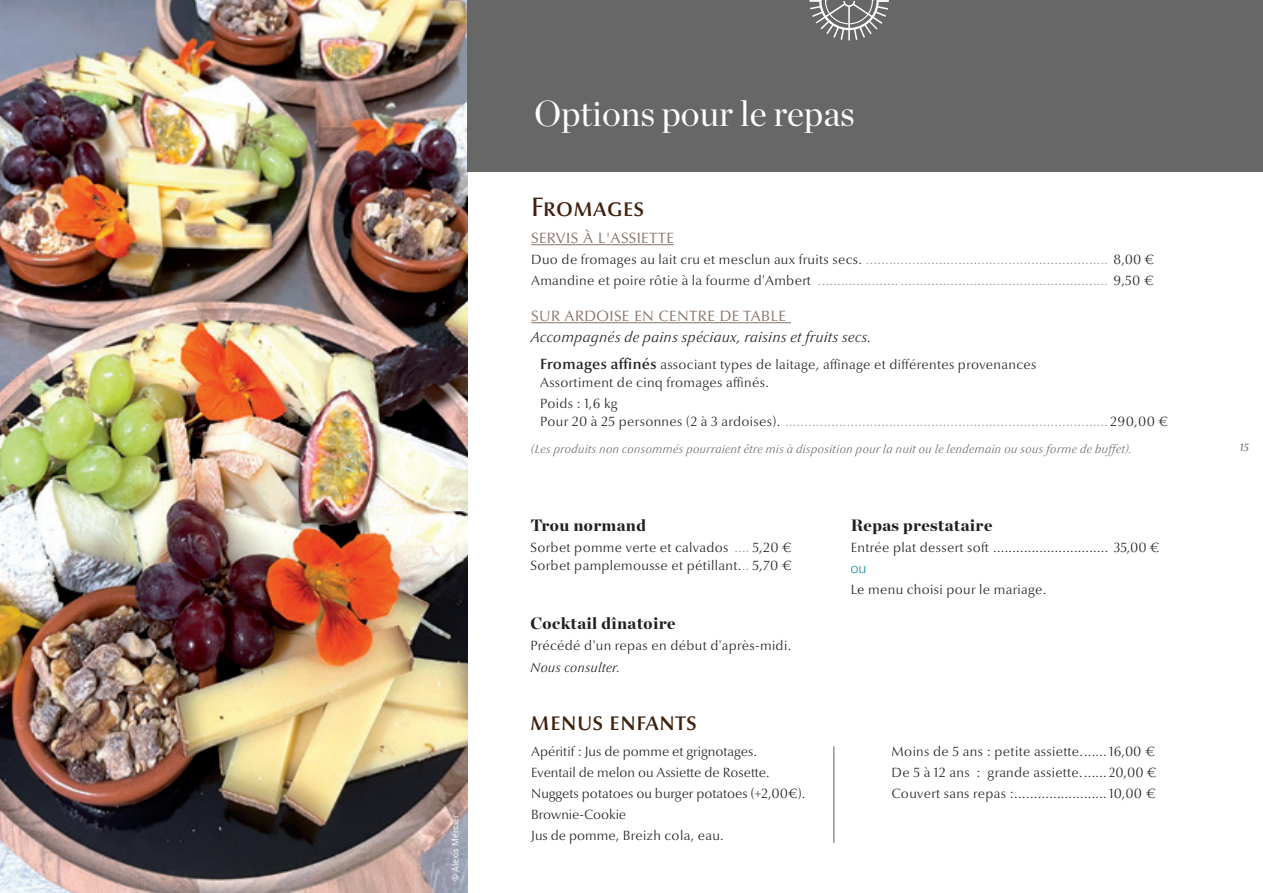
<style>
.page{position:relative;width:1263px;height:893px;background:#fff}
.page>*{position:absolute;margin:0;border:0;box-sizing:border-box;transform-origin:0 0}
.t1{font:36px "Chronicle Display";color:#fff}
.t2{font:500 27px "Optima Nova LT Pro";color:#40210f}
.t3{font:900 16.5px "Chronicle Display";letter-spacing:.025em;color:#231f20}
.t4{font:italic 300 15px "Optima Nova LT Pro";letter-spacing:.025em;color:#231f20}
.t5{font:15px "Optima";letter-spacing:.025em;color:#877367}
.t6{font:300 13.5px/18px "Optima Nova LT Pro";letter-spacing:.025em;color:#231f20}
.t7{font:300 13.5px/21px "Optima Nova LT Pro";letter-spacing:.025em;color:#939598}
.t8{font:300 13.5px/21px "Optima Nova LT Pro";color:#231f20}
.t9{font:italic 300 13.5px "Optima Nova LT Pro";letter-spacing:.025em;color:#231f20}
.t10{font:300 13.5px "Helvetica Neue";color:#128393}
.t11{font:italic 300 12px "Optima Nova LT Pro";letter-spacing:.025em;color:#6c6d70}
.t12{font:italic 10.65px "Optima Nova LT Pro";color:#686056}
.t13{font:9px "Roboto";color:#fff}
.s1{color:#231f20}
.s2{font-weight:600;font-size:15px}
.s3{color:#939598}
</style>
<div class="page">
<img style="left:0;top:0;width:468px;height:893px">
<hr style="left:531px;top:244px;width:143px;height:1px;background:#877367">
<hr style="left:531px;top:322px;width:260px;height:1px;background:#877367">
<hr style="left:833px;top:746px;width:1px;height:97px;background:#686056">
<div style="left:468px;top:0;width:795px;height:171px;background:#676767"></div>
<svg style="left:809px;top:0;width:80px;height:40px"></svg>
<p class="t13" style="left:449px;top:881px;width:68px;rotate:-90deg">© Alexis Mercier</p>
<h1 class="t1" style="left:534px;top:86px;width:322px">Options pour le repas</h1>
<h2 class="t2" style="left:531px;top:190px;width:115px">Fromages</h2>
<p class="t5" style="left:531px;top:229px;width:144px">SERVIS À L'ASSIETTE</p>
<p class="t7" style="left:531px;top:249px;width:624px"><span class="s1">Duo de fromages au lait cru et mesclun aux fruits secs.</span> ............................................................... <span class="s1">8,00 €<br>Amandine et poire rôtie à la fourme d'Ambert</span> ..................... ...................................................... <span class="s1">9,50 €</span></p>
<p class="t5" style="left:531px;top:307px;width:256px">SUR ARDOISE EN CENTRE DE TABLE</p>
<p class="t4" style="left:531px;top:328px;width:342px">Accompagnés de pains spéciaux, raisins et fruits secs.</p>
<p class="t6" style="left:540px;top:356px;width:498px"><span class="s2">Fromages affinés</span> associant types de laitage, affinage et différentes provenances<br>Assortiment de cinq fromages affinés.</p>
<p class="t7" style="left:540px;top:395px;width:630px;line-height:18px"><span class="s1">Poids : 1,6 kg<br>Pour 20 à 25 personnes (2 à 3 ardoises).</span> .................................................................................... <span class="s1">290,00 €</span></p>
<p class="t11" style="left:531px;top:442px;width:602px">(Les produits non consommés pourraient être mis à disposition pour la nuit ou le lendemain ou sous forme de buffet).</p>
<p class="t3" style="left:530px;top:512px;width:117px">Trou normand</p>
<p class="t6" style="left:530px;top:538px;width:263px">Sorbet pomme verte et calvados <span class="s3">....</span> 5,20 €<br>Sorbet pamplemousse et pétillant.<span class="s3">..</span> 5,70 €</p>
<p class="t3" style="left:530px;top:610px;width:147px">Cocktail dînatoire</p>
<p class="t6" style="left:530px;top:637px;width:262px">Précédé d'un repas en début d'après-midi.</p>
<p class="t9" style="left:530px;top:658px;width:91px">Nous consulter.</p>
<p class="t3" style="left:851px;top:512px;width:143px">Repas prestataire</p>
<p class="t6" style="left:851px;top:539px;width:310px">Entrée plat dessert soft .............................. 35,00 €</p>
<p class="t10" style="left:851px;top:557px;width:17px">ou</p>
<p class="t6" style="left:851px;top:581px;width:197px">Le menu choisi pour le mariage.</p>
<h2 class="t2" style="left:530px;top:704px;width:168px">menus enfants</h2>
<p class="t8" style="left:531px;top:741px;width:275px">Apéritif : Jus de pomme et grignotages.<br>Eventail de melon ou Assiette de Rosette.<br>Nuggets potatoes ou burger potatoes (+2,00€).<br>Brownie-Cookie<br>Jus de pomme, Breizh cola, eau.</p>
<p class="t6" style="left:891px;top:740px;width:266px;line-height:21.3px;text-align:justify">Moins de 5 ans : petite assiette....... 16,00 € De 5 à 12 ans : grande assiette....... 20,00 € Couvert sans repas :........................ 10,00 €</p>
<p class="t12" style="left:1239px;top:441px;width:13px">15</p>
</div>
